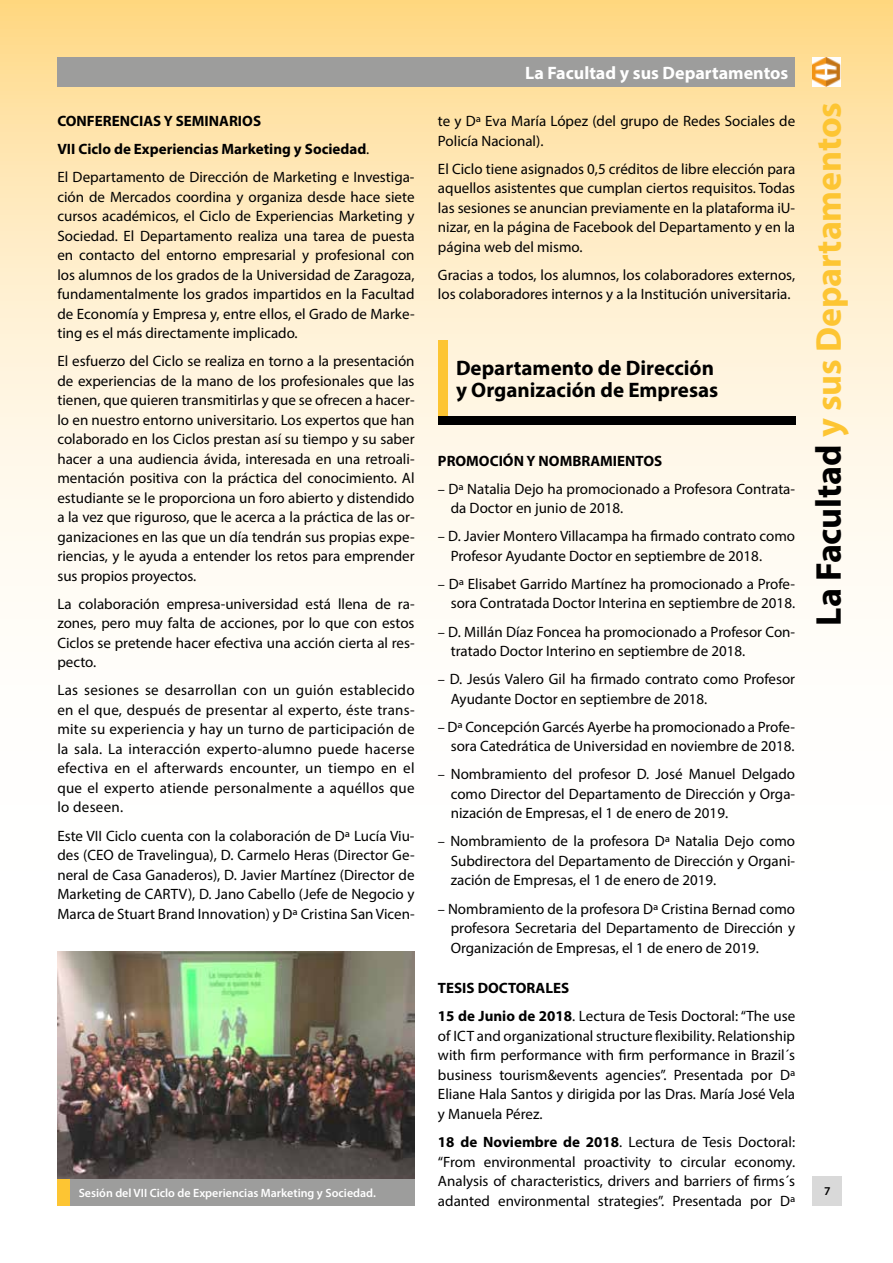
<style>
.page{position:relative;width:893px;height:1263px;background:#fff}
.page>*{position:absolute;margin:0;border:0;box-sizing:border-box;transform-origin:0 0}
.t1{font:700 36px "Myriad Pro";letter-spacing:-.005em;color:#fdc533}
.t2{font:700 21px/22.5px "Myriad Pro";color:#000}
.t3{font:700 18px "Myriad Pro";color:#fff}
.t4{font:15px/19.5px "Myriad Pro";color:#000;text-align:justify}
.t5{font:700 15px/28px "Myriad Pro";color:#000}
.t6{font:600 12px "Myriad Pro";color:#fff}
.t7{font:600 12px "Myriad Pro";color:#000}
.s1{font-weight:400}
.s2{font-size:14.25px}
.s3{font-weight:700}
.s4{color:#000}
</style>
<div class="page">
<svg style="left:0;top:0;width:893px;height:586px;background:#ffeecb"></svg>
<div style="left:57px;top:57px;width:738px;height:30px;background:#9d9d9c"></div>
<img style="left:812px;top:57px;width:29px;height:29px">
<div style="left:812px;top:1176px;width:30px;height:29px;background:#d9d9d9"></div>
<div style="left:438px;top:340px;width:9px;height:76px;background:#fdc533"></div>
<div style="left:438px;top:416px;width:357px;height:9px;background:#000"></div>
<img style="left:57px;top:951px;width:358px;height:228px">
<div style="left:57px;top:1179px;width:13px;height:26px;background:#fdc533"></div>
<div style="left:70px;top:1179px;width:345px;height:26px;background:#9d9d9c"></div>
<p class="t5" style="left:57px;top:106px;width:359px">CONFERENCIAS Y SEMINARIOS<br>VII Ciclo de Experiencias Marketing y Sociedad<span class="s1">.<br>El Departamento de Dirección de Marketing e Investiga-</span></p>
<p class="t4" style="left:57px;top:187px;width:359px">ción de Mercados coordina y organiza desde hace siete cursos académicos, el Ciclo de Experiencias Marketing y Sociedad. El Departamento realiza una tarea de puesta en contacto del entorno empresarial y profesional con los alumnos de los grados de la Universidad de Zaragoza, fundamentalmente los grados impartidos en la Facultad de Economía y Empresa y, entre ellos, el Grado de Marke&shy;ting es el más directamente implicado.</p>
<p class="t4" style="left:57px;top:351px;width:359px">El esfuerzo del Ciclo se realiza en torno a la presentación de experiencias de la mano de los profesionales que las tienen, que quieren transmitirlas y que se ofrecen a hacer&shy;lo en nuestro entorno universitario. Los expertos que han colaborado en los Ciclos prestan así su tiempo y su saber hacer a una audiencia ávida, interesada en una retroali&shy;mentación positiva con la práctica del conocimiento. Al estudiante se le proporciona un foro abierto y distendido a la vez que riguroso, que le acerca a la práctica de las or&shy;ganizaciones en las que un día tendrán sus propias expe&shy;riencias, y le ayuda a entender los retos para emprender sus propios proyectos.</p>
<p class="t4" style="left:57px;top:594px;width:359px">La colaboración empresa-universidad está llena de ra&shy;zones, pero muy falta de acciones, por lo que con estos Ciclos se pretende hacer efectiva una acción cierta al res&shy;pecto.</p>
<p class="t4" style="left:57px;top:680px;width:359px">Las sesiones se desarrollan con un guión establecido en el que, después de presentar al experto, éste trans&shy;mite su experiencia y hay un turno de participación de la sala. La interacción experto-alumno puede hacerse efectiva en el afterwards encounter, un tiempo en el que el experto atiende personalmente a aquéllos que lo deseen.</p>
<p class="t4" style="left:57px;top:825px;width:359px">Este VII Ciclo cuenta con la colaboración de Dª Lucía Viu&shy;des (CEO de Travelingua), D. Carmelo Heras (Director Ge&shy;neral de Casa Ganaderos), D. Javier Martínez (Director de Marketing de CARTV), D. Jano Cabello (Jefe de Negocio y Marca de Stuart Brand Innovation) y Dª Cristina San Vicen-</p>
<p class="t6" style="left:79px;top:1185px;width:299px">Sesión del VII Ciclo de Experiencias Marketing y Sociedad.</p>
<p class="t3" style="left:525px;top:61px;width:265px">La Facultad y sus Departamentos</p>
<p class="t4" style="left:438px;top:111px;width:359px">te y Dª Eva María López (del grupo de Redes Sociales de<br>Policía Nacional).</p>
<p class="t4" style="left:438px;top:159px;width:359px">El Ciclo tiene asignados 0,5 créditos de libre elección para aquellos asistentes que cumplan ciertos requisitos. Todas las sesiones se anuncian previamente en la plataforma iU&shy;nizar, en la página de Facebook del Departamento y en la página web del mismo.</p>
<p class="t4" style="left:438px;top:265px;width:359px">Gracias a todos, los alumnos, los colaboradores externos, los colaboradores internos y a la Institución universitaria.</p>
<h2 class="t2" style="left:456px;top:356px;width:264px">Departamento de Dirección y Organización de Empresas</h2>
<p class="t5" style="left:438px;top:446px;width:226px">PROMOCIÓN Y NOMBRAMIENTOS</p>
<p class="t4" style="left:451px;top:479px;width:346px;text-indent:-13px"><span class="s2">–</span> Dª Natalia Dejo ha promocionado a Profesora Contrata&shy;da Doctor en junio de 2018.</p>
<p class="t4" style="left:451px;top:526px;width:346px;text-indent:-13px"><span class="s2">–</span> D. Javier Montero Villacampa ha firmado contrato como<br>Profesor Ayudante Doctor en septiembre de 2018.</p>
<p class="t4" style="left:438px;top:574px;width:359px;text-align:right"><span class="s2">–</span> Dª Elisabet Garrido Martínez ha promocionado a Profe&shy;sora Contratada Doctor Interina en septiembre de 2018.</p>
<p class="t4" style="left:451px;top:621px;width:346px;text-indent:-13px"><span class="s2">–</span> D. Millán Díaz Foncea ha promocionado a Profesor Con&shy;tratado Doctor Interino en septiembre de 2018.</p>
<p class="t4" style="left:451px;top:669px;width:346px;text-indent:-13px"><span class="s2">–</span> D. Jesús Valero Gil ha firmado contrato como Profesor<br>Ayudante Doctor en septiembre de 2018.</p>
<p class="t4" style="left:438px;top:717px;width:359px;text-align:right"><span class="s2">–</span> Dª Concepción Garcés Ayerbe ha promocionado a Profe&shy;sora Catedrática de Universidad en noviembre de 2018.</p>
<p class="t4" style="left:451px;top:764px;width:346px;text-indent:-13px"><span class="s2">–</span> Nombramiento del profesor D. José Manuel Delgado como Director del Departamento de Dirección y Orga&shy;nización de Empresas, el 1 de enero de 2019.</p>
<p class="t4" style="left:451px;top:831px;width:346px;text-indent:-13px"><span class="s2">–</span> Nombramiento de la profesora Dª Natalia Dejo como Subdirectora del Departamento de Dirección y Organi&shy;zación de Empresas, el 1 de enero de 2019.</p>
<p class="t4" style="left:451px;top:898px;width:346px;text-indent:-13px"><span class="s2">–</span> Nombramiento de la profesora Dª Cristina Bernad como profesora Secretaria del Departamento de Dirección y Organización de Empresas, el 1 de enero de 2019.</p>
<p class="t4" style="left:438px;top:974px;width:359px;line-height:28px"><span class="s3">TESIS DOCTORALES<br>15 de Junio de 2018</span>. Lectura de Tesis Doctoral: “The use</p>
<p class="t4" style="left:438px;top:1026px;width:359px">of ICT and organizational structure flexibility. Relationship with firm performance with firm performance in Brazil´s business tourism&amp;events agencies”. Presentada por Dª Eliane Hala Santos y dirigida por las Dras. María José Vela y Manuela Pérez.</p>
<p class="t4" style="left:438px;top:1132px;width:359px"><span class="s3">18 de Noviembre de 2018</span>. Lectura de Tesis Doctoral: “From environmental proactivity to circular economy.<br>Analysis of characteristics, drivers and barriers of firms´s adanted environmental strategies”. Presentada por Dª</p>
<h1 class="t1" style="left:805px;top:626px;width:525px;rotate:-90deg"><span class="s4">La Facultad</span> y sus Departamentos</h1>
<p class="t7" style="left:824px;top:1183px;width:8px">7</p>
</div>
